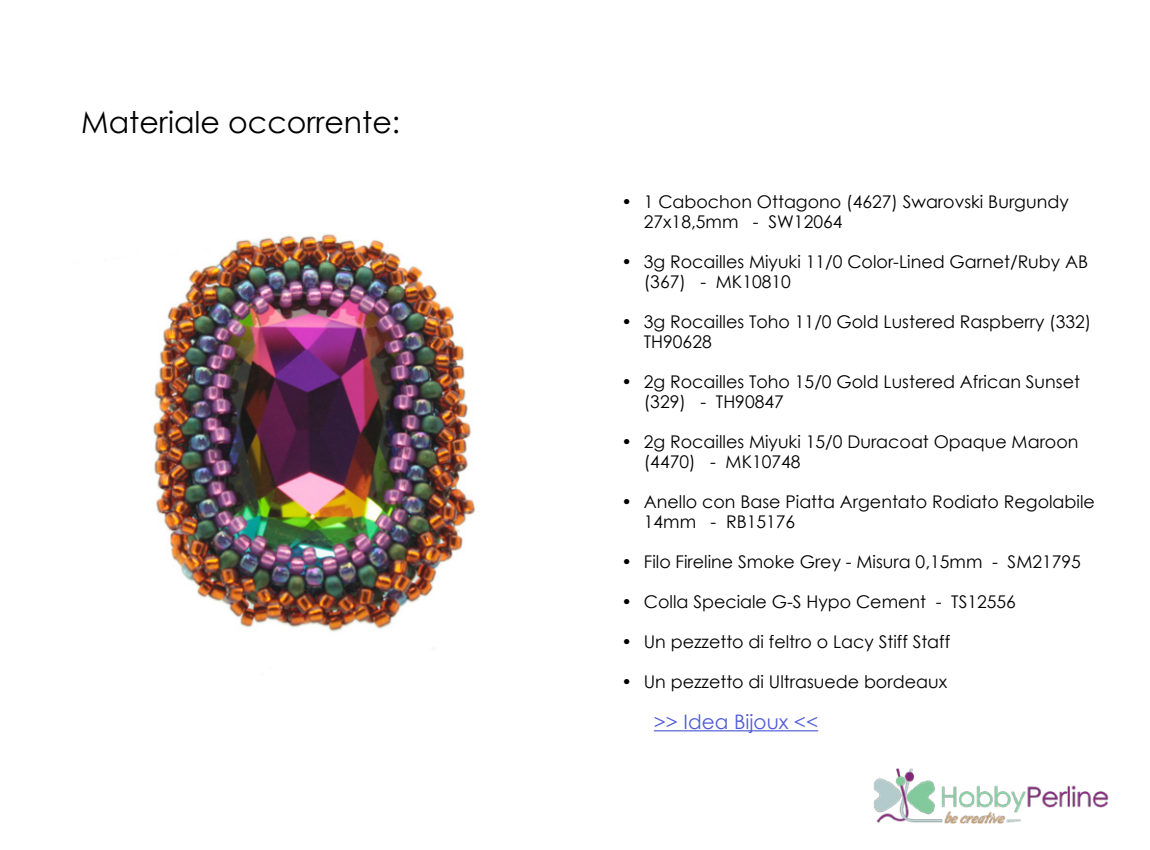
<style>
.page{position:relative;width:1150px;height:850px;background:#fff}
.page>*{position:absolute;margin:0;border:0;box-sizing:border-box;transform-origin:0 0}
.t1{font:30px "Century Gothic";color:#000}
.t2{font:20px "Century Gothic";color:#4f5cd6}
.t3{font:17.5px/20px "Century Gothic";color:#000}
</style>
<div class="page">
<img style="left:153px;top:234px;width:323px;height:398px">
<hr style="left:654px;top:730px;width:164px;height:1px;background:#4f5cd6">
<img style="left:873px;top:768px;width:236px;height:56px">
<h1 class="t1" style="left:81px;top:101px;width:321px">Materiale occorrente:</h1>
<p class="t3" style="left:644px;top:191px;width:426px;text-indent:-23px">• 1 Cabochon Ottagono (4627) Swarovski Burgundy<br>27x18,5mm - SW12064</p>
<p class="t3" style="left:644px;top:251px;width:446px;text-indent:-23px">• 3g Rocailles Miyuki 11/0 Color-Lined Garnet/Ruby AB (367) - MK10810</p>
<p class="t3" style="left:644px;top:311px;width:449px;text-indent:-23px">• 3g Rocailles Toho 11/0 Gold Lustered Raspberry (332)<br>TH90628</p>
<p class="t3" style="left:644px;top:371px;width:438px;text-indent:-23px">• 2g Rocailles Toho 15/0 Gold Lustered African Sunset (329) - TH90847</p>
<p class="t3" style="left:644px;top:431px;width:436px;text-indent:-23px">• 2g Rocailles Miyuki 15/0 Duracoat Opaque Maroon (4470) - MK10748</p>
<p class="t3" style="left:644px;top:491px;width:453px;text-indent:-23px">• Anello con Base Piatta Argentato Rodiato Regolabile<br>14mm - RB15176</p>
<p class="t3" style="left:621px;top:551px;width:461px">• Filo Fireline Smoke Grey - Misura 0,15mm - SM21795</p>
<p class="t3" style="left:621px;top:591px;width:396px">• Colla Speciale G-S Hypo Cement - TS12556</p>
<p class="t3" style="left:621px;top:631px;width:330px">• Un pezzetto di feltro o Lacy Stiff Staff</p>
<p class="t3" style="left:621px;top:671px;width:327px">• Un pezzetto di Ultrasuede bordeaux</p>
<p class="t2" style="left:654px;top:708px;width:166px">&gt;&gt; Idea Bijoux &lt;&lt;</p>
</div>
